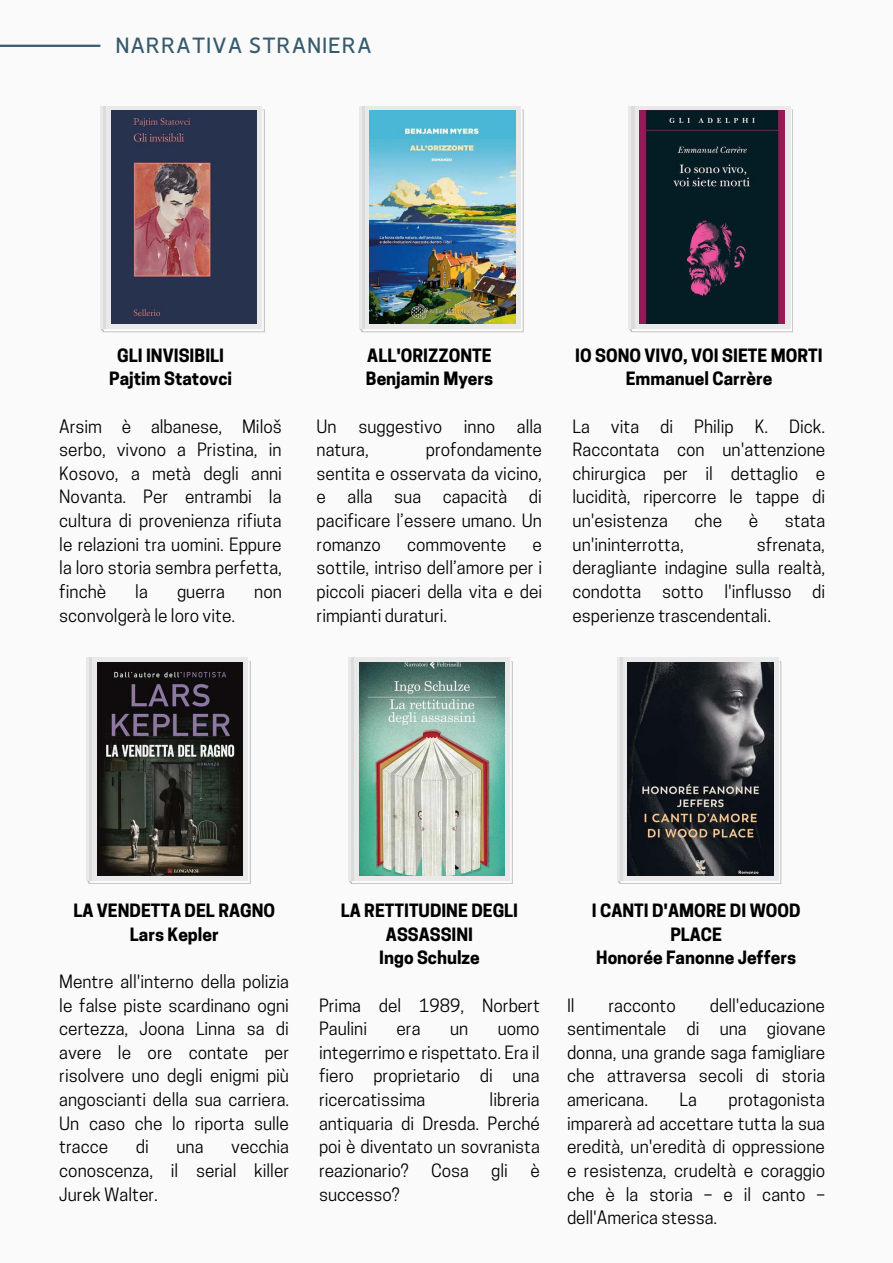
<style>
.page{position:relative;width:893px;height:1263px;background:#fafafa}
.page>*{position:absolute;margin:0;border:0;box-sizing:border-box;transform-origin:0 0}
.t1{font:27.9px "RTL Sondos Regular";color:#365b6d}
.t2{font:17.25px/23.6px "Cooper Hewitt";color:#000;text-align:justify}
.t3{font:700 17.25px/23.6px "Cooper Hewitt";color:#000;text-align:center}
</style>
<div class="page">
<hr style="left:0;top:45px;width:100px;height:2px;background:#365b6d">
<svg style="left:101px;top:109px;width:164px;height:223px"></svg>
<div style="left:100px;top:106px;width:162px;height:223px;background:#e9e9e9"></div>
<img style="left:111px;top:110px;width:146px;height:214px">
<hr style="left:104px;top:106px;width:2px;height:223px;background:#dbdbdb">
<svg style="left:360px;top:109px;width:164px;height:223px"></svg>
<svg style="left:359px;top:106px;width:162px;height:223px;background:#dce0e1"></svg>
<img style="left:370px;top:110px;width:145px;height:214px">
<hr style="left:362px;top:106px;width:2px;height:223px;background:#dbdbdb">
<svg style="left:629px;top:107px;width:164px;height:225px"></svg>
<div style="left:628px;top:106px;width:162px;height:223px;background:#e9e9e9"></div>
<img style="left:639px;top:110px;width:146px;height:214px">
<hr style="left:632px;top:106px;width:2px;height:223px;background:#dbdbdb">
<svg style="left:87px;top:661px;width:164px;height:223px"></svg>
<div style="left:86px;top:657px;width:162px;height:223px;background:#e9e9e9"></div>
<img style="left:97px;top:662px;width:145px;height:214px">
<hr style="left:89px;top:657px;width:3px;height:223px;background:#dbdbdb">
<svg style="left:348px;top:661px;width:165px;height:223px"></svg>
<div style="left:348px;top:657px;width:162px;height:223px;background:#e9e9e9"></div>
<img style="left:359px;top:662px;width:145px;height:214px">
<hr style="left:351px;top:657px;width:3px;height:223px;background:#dbdbdb">
<svg style="left:617px;top:659px;width:164px;height:225px"></svg>
<div style="left:616px;top:657px;width:162px;height:223px;background:#e9e9e9"></div>
<img style="left:627px;top:662px;width:146px;height:214px">
<hr style="left:620px;top:657px;width:2px;height:223px;background:#dbdbdb">
<h1 class="t1" style="left:115px;top:31px;width:258px">NARRATIVA STRANIERA</h1>
<p class="t3" style="left:109px;top:343px;width:124px">GLI INVISIBILI<br>Pajtim Statovci</p>
<p class="t2" style="left:59px;top:414px;width:224px">Arsim è albanese, Miloš serbo, vivono a Pristina, in Kosovo, a metà degli anni Novanta. Per entrambi la cultura di provenienza rifiuta le relazioni tra uomini. Eppure la loro storia sembra perfetta, finchè</p>
<p class="t2" style="left:135px;top:580px;width:14px">la</p>
<p class="t2" style="left:177px;top:580px;width:50px">guerra</p>
<p class="t2" style="left:254px;top:580px;width:29px">non</p>
<p class="t2" style="left:59px;top:603px;width:177px">sconvolgerà le loro vite.</p>
<p class="t3" style="left:366px;top:343px;width:129px;text-align:left">ALL'ORIZZONTE<br>Benjamin Myers</p>
<p class="t2" style="left:317px;top:414px;width:22px">Un</p>
<p class="t2" style="left:358px;top:414px;width:85px">suggestivo</p>
<p class="t2" style="left:464px;top:414px;width:33px">inno</p>
<p class="t2" style="left:517px;top:414px;width:27px">alla</p>
<p class="t2" style="left:317px;top:438px;width:54px">natura,</p>
<p class="t2" style="left:317px;top:438px;width:227px;text-indent:109px">profondamente sentita e osservata da vicino, e</p>
<p class="t2" style="left:317px;top:485px;width:227px;text-indent:212px">di pacificare l’essere umano. Un romanzo</p>
<p class="t2" style="left:347px;top:485px;width:27px">alla</p>
<p class="t2" style="left:394px;top:485px;width:28px">sua</p>
<p class="t2" style="left:443px;top:485px;width:66px">capacità</p>
<p class="t2" style="left:407px;top:532px;width:101px">commovente</p>
<p class="t2" style="left:317px;top:532px;width:227px;text-indent:216px">e sottile, intriso dell’amore per i piccoli piaceri della vita e dei rimpianti duraturi.</p>
<p class="t3" style="left:575px;top:343px;width:249px">IO SONO VIVO, VOI SIETE MORTI<br>Emmanuel Carrère</p>
<p class="t2" style="left:572px;top:414px;width:254px">La vita di Philip K. Dick.<br>Raccontata con un'attenzione chirurgica per il dettaglio e lucidità, ripercorre le tappe di un'esistenza</p>
<p class="t2" style="left:694px;top:509px;width:29px">che</p>
<p class="t2" style="left:749px;top:509px;width:11px">è</p>
<p class="t2" style="left:785px;top:509px;width:42px">stata</p>
<p class="t2" style="left:572px;top:532px;width:254px;text-indent:184px">sfrenata, deragliante indagine sulla realtà, condotta sotto l'influsso di esperienze trascendentali.</p>
<p class="t2" style="left:572px;top:532px;width:113px">un'ininterrotta,</p>
<p class="t3" style="left:73px;top:899px;width:203px">LA VENDETTA DEL RAGNO<br>Lars Kepler</p>
<p class="t2" style="left:59px;top:969px;width:231px">Mentre all'interno della polizia le false piste scardinano ogni certezza, Joona Linna sa di avere le ore contate per risolvere uno degli enigmi più angoscianti della sua carriera.<br>Un caso che lo riporta sulle tracce</p>
<p class="t2" style="left:59px;top:1135px;width:231px;text-indent:172px">vecchia conoscenza, il serial killer Jurek Walter.</p>
<p class="t2" style="left:136px;top:1135px;width:15px">di</p>
<p class="t2" style="left:176px;top:1135px;width:29px">una</p>
<p class="t3" style="left:341px;top:899px;width:179px">LA RETTITUDINE DEGLI<br>ASSASSINI<br>Ingo Schulze</p>
<p class="t2" style="left:319px;top:993px;width:222px">Prima del 1989, Norbert<br>Paulini</p>
<p class="t2" style="left:319px;top:1017px;width:222px;text-indent:179px">uomo integerrimo e rispettato. Era il fiero proprietario di una ricercatissima</p>
<p class="t2" style="left:396px;top:1017px;width:25px">era</p>
<p class="t2" style="left:450px;top:1017px;width:20px">un</p>
<p class="t2" style="left:319px;top:1088px;width:222px;text-indent:171px">libreria antiquaria di Dresda. Perché poi è diventato un sovranista reazionario?</p>
<p class="t2" style="left:431px;top:1158px;width:39px">Cosa</p>
<p class="t2" style="left:491px;top:1158px;width:18px">gli</p>
<p class="t2" style="left:530px;top:1158px;width:11px">è</p>
<p class="t2" style="left:319px;top:1182px;width:82px">successo?</p>
<p class="t3" style="left:592px;top:899px;width:210px">I CANTI D'AMORE DI WOOD<br>PLACE<br>Honorée Fanonne Jeffers</p>
<p class="t2" style="left:567px;top:993px;width:260px;text-indent:143px">dell'educazione sentimentale di una giovane donna, una grande saga famigliare che attraversa secoli di storia americana.</p>
<p class="t2" style="left:567px;top:993px;width:9px">Il</p>
<p class="t2" style="left:608px;top:993px;width:69px">racconto</p>
<p class="t2" style="left:679px;top:1088px;width:19px">La</p>
<p class="t2" style="left:567px;top:1088px;width:260px;text-indent:161px">protagonista imparerà ad accettare tutta la sua eredità, un'eredità di oppressione e resistenza, crudeltà e coraggio che è la storia – e il canto – dell'America stessa.</p>
</div>
